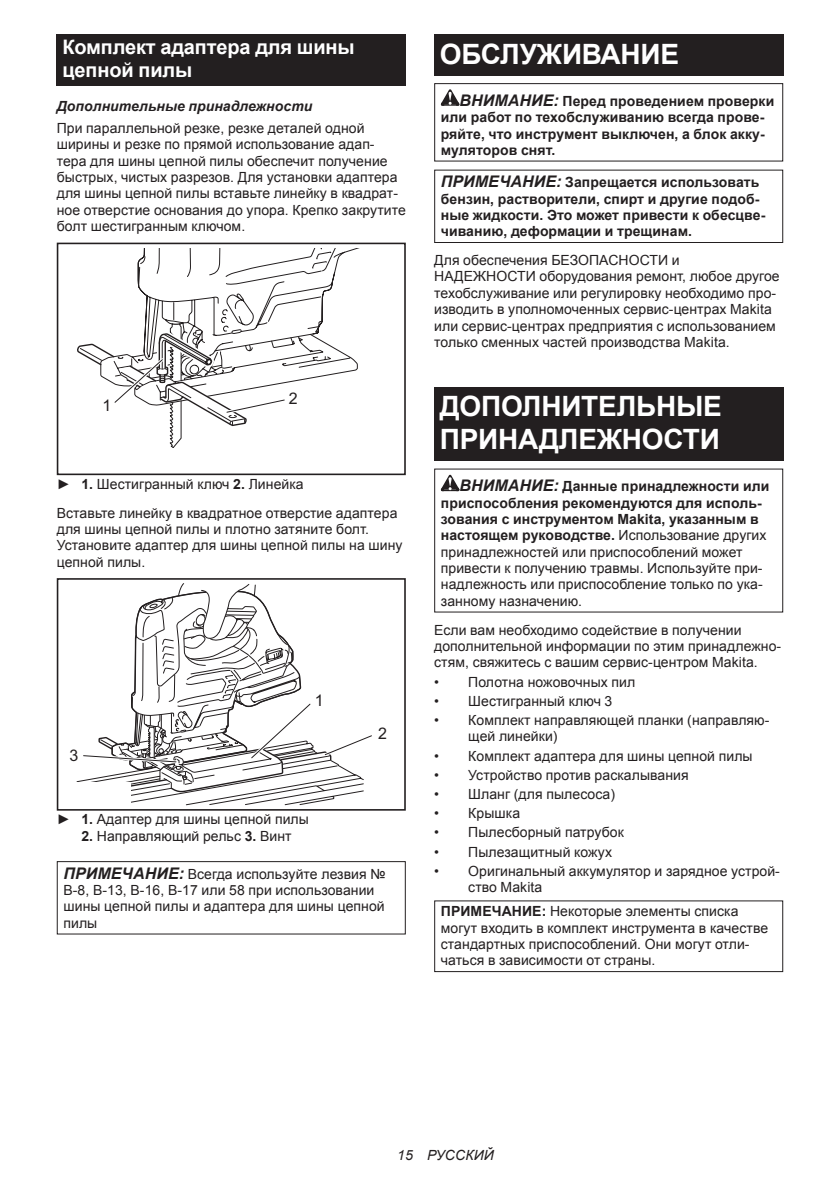
<style>
.page{position:relative;width:840px;height:1191px;background:#fff}
.page>*{position:absolute;margin:0;border:0;box-sizing:border-box;transform-origin:0 0}
.t1{font:700 28px/32.8px "Arial";letter-spacing:-.01em;color:#fff}
.t2{font:700 20px/23.4px "Arial";letter-spacing:-.01em;color:#fff}
.t3{font:16px "Arial";color:#231f20}
.t4{font:14px/16.4px "Arial";letter-spacing:.005em;color:#231f20}
.t5{font:700 14px/16.4px "Arial";letter-spacing:.005em;color:#231f20}
.t6{font:italic 700 14px "Arial";letter-spacing:.005em;color:#231f20}
.t7{font:italic 14px "Arial";letter-spacing:.005em;color:#231f20}
.s1{font-weight:700}
.s2{font-weight:700;font-style:italic;font-size:16px}
.s3{font-style:italic;font-size:16px}
</style>
<div class="page">
<div style="left:57px;top:34px;width:348px;height:52px;background:#231f20"></div>
<div style="left:57px;top:243px;width:348px;height:232px;border:2px solid #231f20"></div>
<svg style="left:77px;top:248px;width:283px;height:200px"></svg>
<div style="left:57px;top:578px;width:348px;height:232px;border:2px solid #231f20"></div>
<svg style="left:76px;top:579px;width:299px;height:227px"></svg>
<div style="left:57px;top:861px;width:348px;height:73px;border:1px solid #231f20"></div>
<div style="left:434px;top:34px;width:348px;height:41px;background:#231f20"></div>
<svg style="left:440px;top:89px;width:19px;height:17px"></svg>
<div style="left:434px;top:83px;width:348px;height:79px;border:1px solid #231f20"></div>
<div style="left:434px;top:170px;width:348px;height:73px;border:1px solid #231f20"></div>
<div style="left:434px;top:387px;width:348px;height:73px;background:#231f20"></div>
<svg style="left:440px;top:475px;width:19px;height:16px"></svg>
<div style="left:434px;top:900px;width:348px;height:72px;border:1px solid #231f20"></div>
<h2 class="t2" style="left:62px;top:36px;width:293px">Комплект адаптера для шины цепной пилы</h2>
<p class="t6" style="left:57px;top:97px;width:257px">Дополнительные принадлежности</p>
<p class="t4" style="left:57px;top:120px;width:350px">При параллельной резке, резке деталей одной ширины и резке по прямой использование адап&shy;тера для шины цепной пилы обеспечит получение быстрых, чистых разрезов. Для установки адаптера для шины цепной пилы вставьте линейку в квадрат&shy;ное отверстие основания до упора. Крепко закрутите болт шестигранным ключом.</p>
<p class="t3" style="left:102px;top:395px;width:10px">1</p>
<p class="t3" style="left:289px;top:388px;width:10px">2</p>
<p class="t4" style="left:57px;top:469px;width:342px;line-height:28.8px">► <span class="s1">1.</span> Шестигранный ключ <span class="s1">2.</span> Линейка<br>Вставьте линейку в квадратное отверстие адаптера</p>
<p class="t4" style="left:57px;top:521px;width:347px">для шины цепной пилы и плотно затяните болт.<br>Установите адаптер для шины цепной пилы на шину цепной пилы.</p>
<p class="t3" style="left:69px;top:744px;width:10px">3</p>
<p class="t3" style="left:314px;top:689px;width:10px">1</p>
<p class="t3" style="left:378px;top:723px;width:10px">2</p>
<p class="t4" style="left:57px;top:811px;width:253px">► <span class="s1">1.</span> Адаптер для шины цепной пилы</p>
<p class="t4" style="left:81px;top:827px;width:211px"><span class="s1">2.</span> Направляющий рельс <span class="s1">3.</span> Винт</p>
<p class="t4" style="left:63px;top:865px;width:323px"><span class="s2">ПРИМЕЧАНИЕ:</span> Всегда используйте лезвия № B-8, B-13, B-16, B-17 или 58 при использовании шины цепной пилы и адаптера для шины цепной пилы</p>
<h1 class="t1" style="left:439px;top:38px;width:241px">ОБСЛУЖИВАНИЕ</h1>
<p class="t5" style="left:440px;top:93px;width:335px;text-indent:19px"><span class="s3">ВНИМАНИЕ:</span> Перед проведением проверки или работ по техобслуживанию всегда прове&shy;ряйте, что инструмент выключен, а блок акку&shy;муляторов снят.</p>
<p class="t5" style="left:440px;top:174px;width:326px"><span class="s3">ПРИМЕЧАНИЕ:</span> Запрещается использовать бензин, растворители, спирт и другие подоб&shy;ные жидкости. Это может привести к обесцве&shy;чиванию, деформации и трещинам.</p>
<p class="t4" style="left:434px;top:252px;width:347px">Для обеспечения БЕЗОПАСНОСТИ и НАДЕЖНОСТИ оборудования ремонт, любое другое техобслуживание или регулировку необходимо про&shy;изводить в уполномоченных сервис-центрах Makita или сервис-центрах предприятия с использованием только сменных частей производства Makita.</p>
<h1 class="t1" style="left:439px;top:391px;width:283px">ДОПОЛНИТЕЛЬНЫЕ<br>ПРИНАДЛЕЖНОСТИ</h1>
<p class="t4" style="left:440px;top:478px;width:330px;text-indent:19px"><span class="s2">ВНИМАНИЕ:</span> <span class="s1">Данные принадлежности или приспособления рекомендуются для исполь&shy;зования с инструментом Makita, указанным в настоящем руководстве.</span> Использование других принадлежностей или приспособлений может привести к получению травмы. Используйте при&shy;надлежность или приспособление только по ука&shy;занному назначению.</p>
<p class="t4" style="left:434px;top:621px;width:348px">Если вам необходимо содействие в получении дополнительной информации по этим принадлежно&shy;стям, свяжитесь с вашим сервис-центром Makita.</p>
<p class="t4" style="left:434px;top:673px;width:202px">• Полотна ножовочных пил</p>
<p class="t4" style="left:434px;top:693px;width:180px">• Шестигранный ключ 3</p>
<p class="t4" style="left:468px;top:712px;width:302px;text-indent:-34px">• Комплект направляющей планки (направляю&shy;щей линейки)</p>
<p class="t4" style="left:434px;top:747px;width:320px">• Комплект адаптера для шины цепной пилы</p>
<p class="t4" style="left:434px;top:767px;width:256px">• Устройство против раскалывания</p>
<p class="t4" style="left:434px;top:786px;width:182px">• Шланг (для пылесоса)</p>
<p class="t4" style="left:434px;top:805px;width:87px">• Крышка</p>
<p class="t4" style="left:434px;top:824px;width:191px">• Пылесборный патрубок</p>
<p class="t4" style="left:434px;top:843px;width:179px">• Пылезащитный кожух</p>
<p class="t4" style="left:468px;top:863px;width:313px;text-indent:-34px">• Оригинальный аккумулятор и зарядное устрой&shy;ство Makita</p>
<p class="t4" style="left:440px;top:903px;width:328px"><span class="s1">ПРИМЕЧАНИЕ:</span> Некоторые элементы списка могут входить в комплект инструмента в качестве стандартных приспособлений. Они могут отли&shy;чаться в зависимости от страны.</p>
<p class="t7" style="left:397px;top:1146px;width:98px">15 РУССКИЙ</p>
</div>
